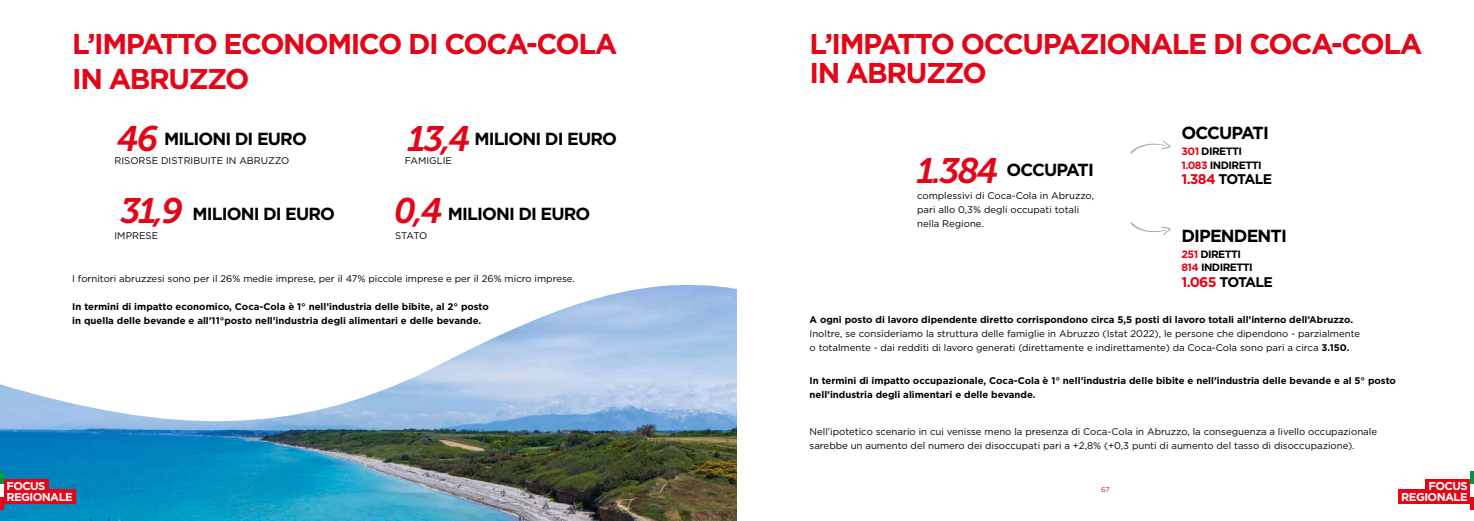
<style>
.page{position:relative;width:1474px;height:521px;background:#fff}
.page>*{position:absolute;margin:0;border:0;box-sizing:border-box;transform-origin:0 0}
.t1{font:italic 35.26px "Museo 700";color:#e30518}
.t2{font:700 28.61px/34.3px "Gotham";letter-spacing:-.05em;color:#e30518}
.t3{font:700 17.5px "Gotham";letter-spacing:-.05em;color:#000}
.t4{font:700 14px "Gotham";letter-spacing:-.05em;color:#000}
.t5{font:700 11.38px/10.9px "Gotham";letter-spacing:-.05em;color:#fff;text-align:right}
.t6{font:700 10.59px/13.5px "Gotham";letter-spacing:-.05em;color:#000}
.t7{font:9.62px/14px "Gotham";color:#000}
.t8{font:700 9.62px/14px "Gotham";color:#000}
.t9{font:7px "Gotham";color:#e30518}
.s1{font-family:"Museo 700";font-weight:400;font-style:italic;font-size:35.26px;color:#e30518}
.s2{color:#e30518}
.s3{font-weight:700}
</style>
<div class="page">
<img style="left:0;top:436px;width:737px;height:85px">
<svg style="left:0;top:284px;width:737px;height:152px"></svg>
<div style="left:1397px;top:489px;width:73px;height:14px;background:#e30518"></div>
<div style="left:1424px;top:479px;width:46px;height:12px;background:#e30518"></div>
<svg style="left:1470px;top:471px;width:3px;height:39px"></svg>
<svg style="left:1130px;top:140px;width:40px;height:14px"></svg>
<svg style="left:1130px;top:222px;width:40px;height:13px"></svg>
<div style="left:3px;top:489px;width:73px;height:14px;background:#e30518"></div>
<div style="left:3px;top:479px;width:46px;height:12px;background:#e30518"></div>
<svg style="left:0;top:471px;width:3px;height:39px"></svg>
<h2 class="t2" style="left:72px;top:27px;width:546px">L’IMPATTO ECONOMICO DI COCA-COLA<br>IN ABRUZZO</h2>
<h2 class="t2" style="left:809px;top:30px;width:614px;line-height:28.9px">L’IMPATTO OCCUPAZIONALE DI COCA-COLA<br>IN ABRUZZO</h2>
<h3 class="t3" style="left:117px;top:127px;width:191px"><span class="s1">46</span> MILIONI DI EURO</h3>
<h3 class="t3" style="left:408px;top:127px;width:211px"><span class="s1">13,4</span> MILIONI DI EURO</h3>
<p class="t7" style="left:114px;top:154px;width:176px">RISORSE DISTRIBUITE IN ABRUZZO</p>
<p class="t7" style="left:405px;top:154px;width:49px">FAMIGLIE</p>
<h1 class="t1" style="left:917px;top:151px;width:83px">1.384</h1>
<h3 class="t3" style="left:1006px;top:159px;width:89px">OCCUPATI</h3>
<h3 class="t3" style="left:1181px;top:121px;width:89px">OCCUPATI</h3>
<p class="t6" style="left:1181px;top:144px;width:82px"><span class="s2">301</span> DIRETTI<br><span class="s2">1.083</span> INDIRETTI</p>
<h3 class="t4" style="left:1181px;top:170px;width:92px"><span class="s2">1.384</span> TOTALE</h3>
<h3 class="t3" style="left:120px;top:202px;width:216px"><span class="s1">31,9</span> MILIONI DI EURO</h3>
<p class="t7" style="left:114px;top:229px;width:45px">IMPRESE</p>
<h3 class="t3" style="left:394px;top:202px;width:198px"><span class="s1">0,4</span> MILIONI DI EURO</h3>
<p class="t7" style="left:395px;top:229px;width:34px">STATO</p>
<p class="t7" style="left:917px;top:189px;width:178px">complessivi di Coca-Cola in Abruzzo, pari allo 0,3% degli occupati totali nella Regione.</p>
<h3 class="t3" style="left:1181px;top:224px;width:107px">DIPENDENTI</h3>
<p class="t7" style="left:72px;top:271px;width:504px">I fornitori abruzzesi sono per il 26% medie imprese, per il 47% piccole imprese e per il 26% micro imprese.</p>
<p class="t8" style="left:72px;top:299px;width:418px">In termini di impatto economico, Coca-Cola è 1° nell’industria delle bibite, al 2° posto in quella delle bevande e all’11°posto nell’industria degli alimentari e delle bevande.</p>
<p class="t6" style="left:1181px;top:247px;width:73px"><span class="s2">251</span> DIRETTI<br><span class="s2">814</span> INDIRETTI</p>
<h3 class="t4" style="left:1181px;top:273px;width:93px"><span class="s2">1.065</span> TOTALE</h3>
<p class="t8" style="left:809px;top:313px;width:545px">A ogni posto di lavoro dipendente diretto corrispondono circa 5,5 posti di lavoro totali all’interno dell’Abruzzo.</p>
<p class="t7" style="left:809px;top:327px;width:552px">Inoltre, se consideriamo la struttura delle famiglie in Abruzzo (Istat 2022), le persone che dipendono - parzialmente o totalmente - dai redditi di lavoro generati (direttamente e indirettamente) da Coca-Cola sono pari a circa <span class="s3">3.150.</span></p>
<p class="t8" style="left:809px;top:373px;width:588px">In termini di impatto occupazionale, Coca-Cola è 1° nell’industria delle bibite e nell’industria delle bevande e al 5° posto nell’industria degli alimentari e delle bevande.</p>
<p class="t7" style="left:809px;top:424px;width:569px">Nell’ipotetico scenario in cui venisse meno la presenza di Coca-Cola in Abruzzo, la conseguenza a livello occupazionale sarebbe un aumento del numero dei disoccupati pari a +2,8% (+0,3 punti di aumento del tasso di disoccupazione).</p>
<p class="t5" style="left:6px;top:480px;width:68px;text-align:left">FOCUS<br>REGIONALE</p>
<p class="t9" style="left:1101px;top:485px;width:10px">67</p>
<p class="t5" style="left:1401px;top:480px;width:68px">FOCUS<br>REGIONALE</p>
</div>
